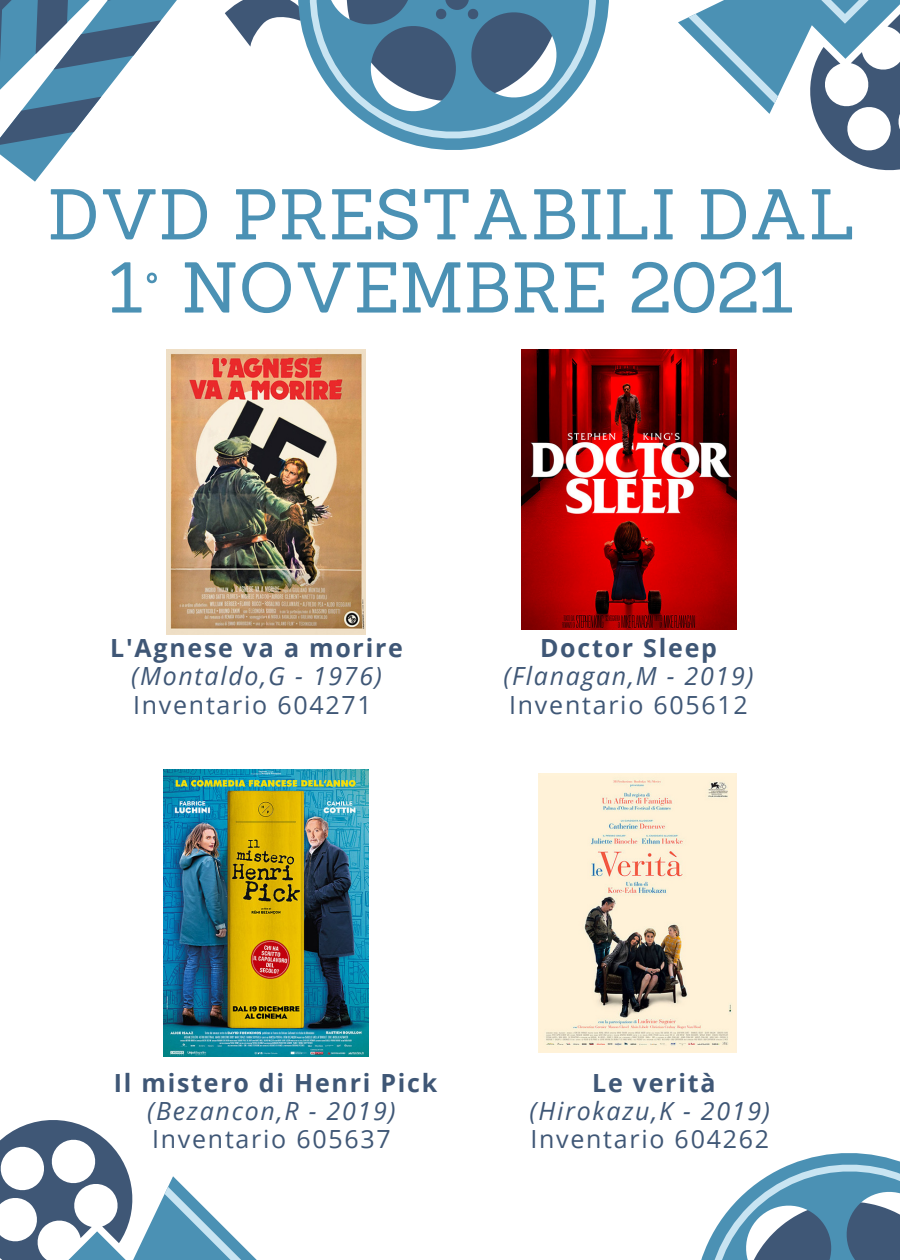
<style>
.page{position:relative;width:900px;height:1260px;background:#fff}
.page>*{position:absolute;margin:0;border:0;box-sizing:border-box;transform-origin:0 0}
.t1{font:70px/73px "Sanchez";color:#4b91b4;text-align:center}
.t2{font:italic 25px "Open Sans";letter-spacing:.07em;color:#3f5776}
.t3{font:25px "Open Sans";letter-spacing:.07em;color:#3f5776}
.t4{font:700 25px "Open Sans";letter-spacing:.07em;color:#3f5776}
</style>
<div class="page">
<svg style="left:0;top:0;width:234px;height:182px"></svg>
<svg style="left:234px;top:0;width:16px;height:46px"></svg>
<svg style="left:250px;top:0;width:359px;height:150px"></svg>
<svg style="left:678px;top:0;width:222px;height:171px"></svg>
<svg style="left:701px;top:1153px;width:199px;height:107px"></svg>
<svg style="left:0;top:1120px;width:257px;height:140px"></svg>
<img style="left:538px;top:773px;width:199px;height:280px">
<img style="left:166px;top:350px;width:199px;height:285px">
<img style="left:521px;top:350px;width:216px;height:279px">
<img style="left:164px;top:769px;width:204px;height:287px">
<p class="t1" style="left:48px;top:177px;width:809px">DVD PRESTABILI DAL<br>1° NOVEMBRE 2021</p>
<p class="t4" style="left:110px;top:631px;width:294px">L'Agnese va a morire</p>
<p class="t2" style="left:131px;top:659px;width:252px">(Montaldo,G - 1976)</p>
<p class="t3" style="left:133px;top:687px;width:240px">Inventario 604271</p>
<p class="t4" style="left:540px;top:631px;width:178px">Doctor Sleep</p>
<p class="t2" style="left:503px;top:659px;width:252px">(Flanagan,M - 2019)</p>
<p class="t3" style="left:509px;top:687px;width:240px">Inventario 605612</p>
<p class="t4" style="left:114px;top:1065px;width:325px">Il mistero di Henri Pick</p>
<p class="t2" style="left:147px;top:1093px;width:250px">(Bezancon,R - 2019)</p>
<p class="t3" style="left:152px;top:1122px;width:240px">Inventario 605637</p>
<p class="t4" style="left:592px;top:1065px;width:125px">Le verità</p>
<p class="t2" style="left:529px;top:1093px;width:242px">(Hirokazu,K - 2019)</p>
<p class="t3" style="left:530px;top:1122px;width:240px">Inventario 604262</p>
</div>
